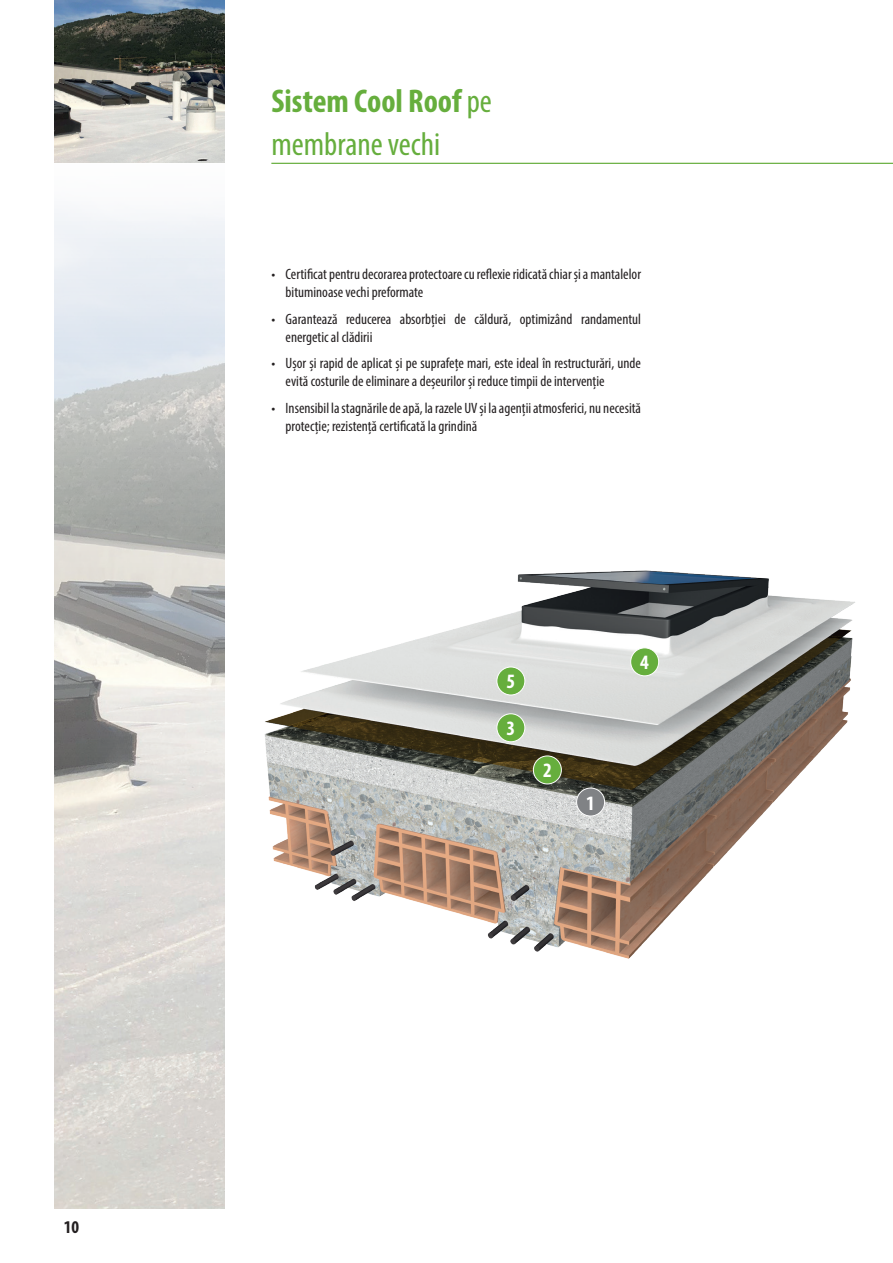
<style>
.page{position:relative;width:893px;height:1263px;background:#fff}
.page>*{position:absolute;margin:0;border:0;box-sizing:border-box;transform-origin:0 0}
.t1{font:condensed 33px/43.5px "Myriad Pro";color:#66ae3d}
.t2{font:700 condensed 20.55px "Myriad Pro";color:#fff}
.t3{font:700 condensed 18px "Myriad Pro";color:#231f20}
.t4{font:condensed 15px/18px "Myriad Pro";color:#231f20}
.s1{font-weight:700}
</style>
<div class="page">
<img style="left:224px;top:540px;width:631px;height:494px">
<div style="left:497px;top:714px;width:28px;height:28px;background:#66ae3d;border-radius:50%"></div>
<div style="left:496px;top:713px;width:29px;height:29px;border:1px solid #fff;border-radius:50%"></div>
<div style="left:631px;top:648px;width:28px;height:28px;background:#66ae3d;border-radius:50%"></div>
<div style="left:630px;top:647px;width:29px;height:29px;border:1px solid #fff;border-radius:50%"></div>
<div style="left:533px;top:756px;width:28px;height:28px;background:#66ae3d;border-radius:50%"></div>
<div style="left:533px;top:755px;width:29px;height:29px;border:1px solid #fff;border-radius:50%"></div>
<hr style="left:271px;top:163px;width:622px;height:1px;background:#66ae3d">
<img style="left:54px;top:209px;width:170px;height:1000px">
<svg style="left:54px;top:0;width:170px;height:163px;background:#7f8381"></svg>
<div style="left:497px;top:667px;width:28px;height:28px;background:#66ae3d;border-radius:50%"></div>
<div style="left:496px;top:666px;width:29px;height:29px;border:1px solid #fff;border-radius:50%"></div>
<div style="left:577px;top:788px;width:28px;height:28px;background:#808285;border-radius:50%"></div>
<div style="left:576px;top:788px;width:29px;height:28px;border:1px solid #fff;border-radius:50%"></div>
<p class="t3" style="left:64px;top:1216px;width:17px">10</p>
<h1 class="t1" style="left:271px;top:79px;width:222px"><span class="s1">Sistem Cool Roof</span> pe membrane vechi</h1>
<p class="t4" style="left:286px;top:265px;width:357px;text-indent:-14px">• Certificat pentru decorarea protectoare cu reflexie ridicată chiar și a mantalelor bituminoase vechi preformate</p>
<p class="t4" style="left:286px;top:309px;width:357px;text-indent:-14px">• Garantează reducerea absorbției de căldură, optimizând randamentul energetic al clădirii</p>
<p class="t4" style="left:286px;top:354px;width:357px;text-indent:-14px">• Ușor și rapid de aplicat și pe suprafețe mari, este ideal în restructurări, unde evită costurile de eliminare a deșeurilor și reduce timpii de intervenție</p>
<p class="t4" style="left:286px;top:398px;width:357px;text-indent:-14px">• Insensibil la stagnările de apă, la razele UV și la agenții atmosferici, nu necesită protecție; rezistență certificată la grindină</p>
<h2 class="t2" style="left:506px;top:669px;width:10px">5</h2>
<h2 class="t2" style="left:506px;top:715px;width:10px">3</h2>
<h2 class="t2" style="left:543px;top:758px;width:10px">2</h2>
<h2 class="t2" style="left:586px;top:790px;width:10px">1</h2>
<h2 class="t2" style="left:640px;top:650px;width:10px">4</h2>
</div>
